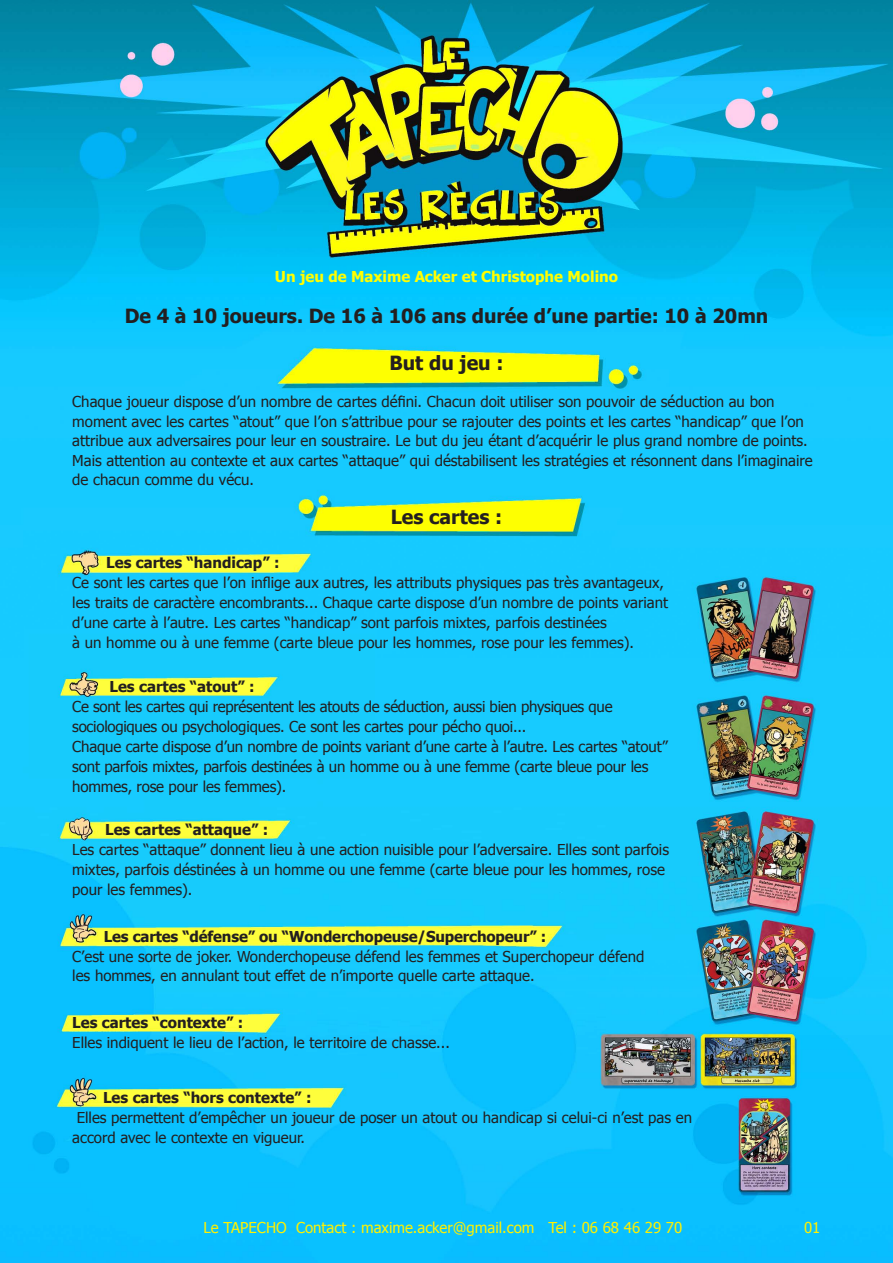
<style>
.page{position:relative;width:893px;height:1263px;background:#fff}
.page>*{position:absolute;margin:0;border:0;box-sizing:border-box;transform-origin:0 0}
.t1{font:700 19.5px "Tahoma";color:#231f20}
.t2{font:15px/19.5px "Tahoma";color:#231f20}
.t3{font:700 15px "Tahoma";color:#231f20}
.t4{font:15px "Tahoma";color:#fff101}
.t5{font:700 15px "Tahoma";color:#ff0}
</style>
<div class="page">
<img style="left:0;top:0;width:893px;height:1263px">
<p class="t5" style="left:275px;top:265px;width:345px">Un jeu de Maxime Acker et Christophe Molino</p>
<p class="t1" style="left:125px;top:302px;width:645px">De 4 à 10 joueurs. De 16 à 106 ans durée d’une partie: 10 à 20mn</p>
<p class="t1" style="left:389px;top:349px;width:116px">But du jeu :</p>
<p class="t2" style="left:72px;top:391px;width:742px">Chaque joueur dispose d’un nombre de cartes défini. Chacun doit utiliser son pouvoir de séduction au bon moment avec les cartes “atout” que l’on s’attribue pour se rajouter des points et les cartes “handicap” que l’on attribue aux adversaires pour leur en soustraire. Le but du jeu étant d’acquérir le plus grand nombre de points.<br>Mais attention au contexte et aux cartes “attaque” qui déstabilisent les stratégies et résonnent dans l’imaginaire de chacun comme du vécu.</p>
<p class="t1" style="left:391px;top:503px;width:113px">Les cartes :</p>
<p class="t3" style="left:106px;top:552px;width:175px">Les cartes “handicap” :</p>
<p class="t2" style="left:72px;top:572px;width:593px">Ce sont les cartes que l’on inflige aux autres, les attributs physiques pas très avantageux,</p>
<p class="t2" style="left:72px;top:592px;width:597px">les traits de caractère encombrants... Chaque carte dispose d’un nombre de points variant</p>
<p class="t2" style="left:72px;top:612px;width:536px">d’une carte à l’autre. Les cartes “handicap” sont parfois mixtes, parfois destinées</p>
<p class="t2" style="left:72px;top:632px;width:563px">à un homme ou à une femme (carte bleue pour les hommes, rose pour les femmes).</p>
<p class="t3" style="left:109px;top:676px;width:147px">Les cartes “atout” :</p>
<p class="t2" style="left:72px;top:696px;width:542px">Ce sont les cartes qui représentent les atouts de séduction, aussi bien physiques que</p>
<p class="t2" style="left:72px;top:716px;width:456px">sociologiques ou psychologiques. Ce sont les cartes pour pécho quoi...</p>
<p class="t2" style="left:72px;top:736px;width:597px">Chaque carte dispose d’un nombre de points variant d’une carte à l’autre. Les cartes “atout”</p>
<p class="t2" style="left:72px;top:756px;width:578px">sont parfois mixtes, parfois destinées à un homme ou à une femme (carte bleue pour les</p>
<p class="t2" style="left:72px;top:776px;width:216px">hommes, rose pour les femmes).</p>
<p class="t3" style="left:105px;top:819px;width:165px">Les cartes “attaque” :</p>
<p class="t2" style="left:72px;top:839px;width:598px">Les cartes “attaque” donnent lieu à une action nuisible pour l’adversaire. Elles sont parfois</p>
<p class="t2" style="left:72px;top:859px;width:594px">mixtes, parfois déstinées à un homme ou une femme (carte bleue pour les hommes, rose</p>
<p class="t2" style="left:72px;top:879px;width:122px">pour les femmes).</p>
<p class="t3" style="left:104px;top:925px;width:444px">Les cartes “défense” ou “Wonderchopeuse/Superchopeur” :</p>
<p class="t2" style="left:72px;top:946px;width:573px">C’est une sorte de joker. Wonderchopeuse défend les femmes et Superchopeur défend</p>
<p class="t2" style="left:72px;top:965px;width:464px">les hommes, en annulant tout effet de n’importe quelle carte attaque.</p>
<p class="t3" style="left:72px;top:1012px;width:172px">Les cartes “contexte” :</p>
<p class="t2" style="left:72px;top:1032px;width:379px">Elles indiquent le lieu de l’action, le territoire de chasse...</p>
<p class="t3" style="left:103px;top:1087px;width:210px">Les cartes “hors contexte” :</p>
<p class="t2" style="left:77px;top:1107px;width:617px">Elles permettent d’empêcher un joueur de poser un atout ou handicap si celui-ci n’est pas en</p>
<p class="t2" style="left:72px;top:1127px;width:234px">accord avec le contexte en vigueur.</p>
<p class="t4" style="left:203px;top:1217px;width:480px">Le TAPECHO Contact : maxime.acker@gmail.com Tel : 06 68 46 29 70</p>
<p class="t4" style="left:804px;top:1217px;width:18px">01</p>
</div>
